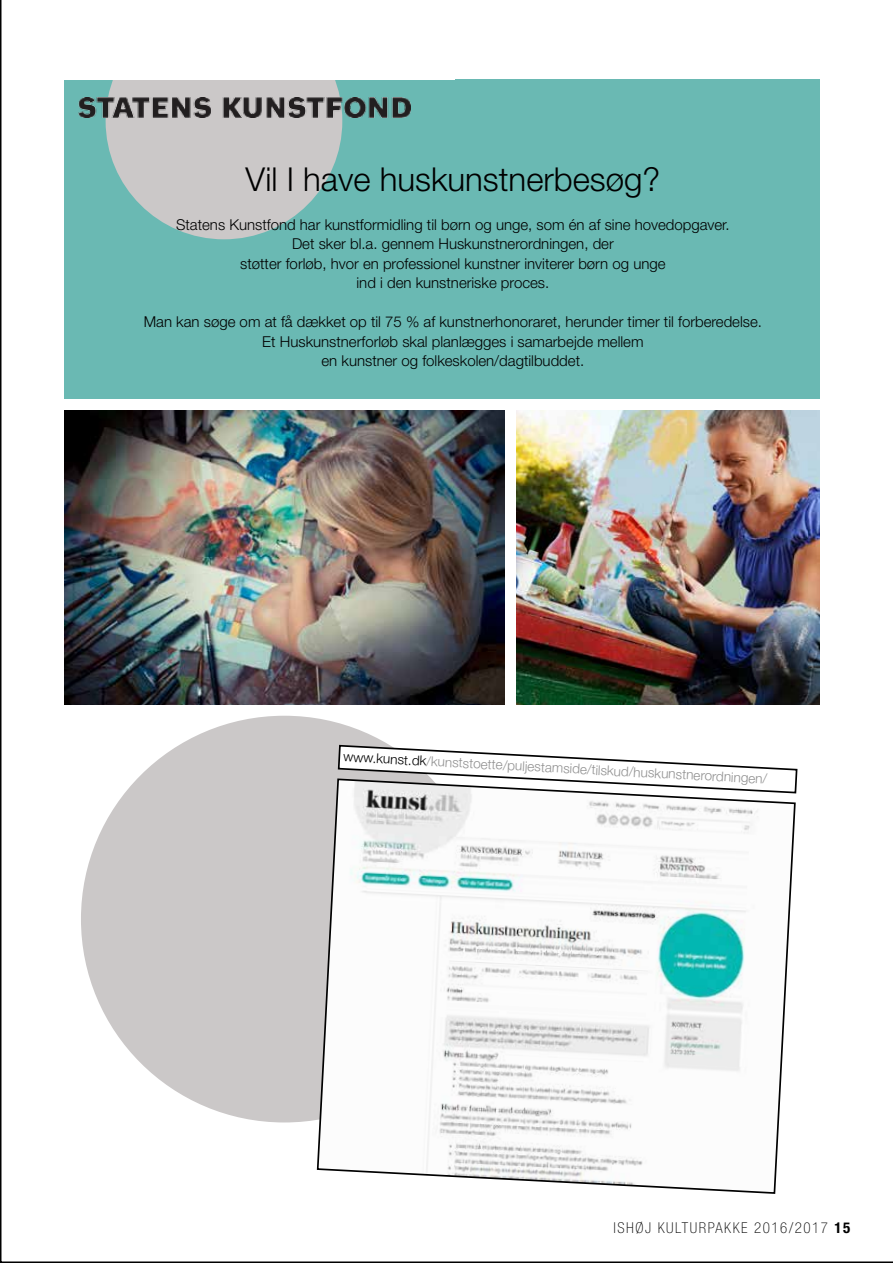
<style>
.page{position:relative;width:893px;height:1263px;background:#fff}
.page>*{position:absolute;margin:0;border:0;box-sizing:border-box;transform-origin:0 0}
.t1{font:300 33px "Helvetica Neue";color:#000}
.t2{font:300 15px/19.5px "Helvetica Neue";color:#000;text-align:center}
.t3{font:100 condensed 15px "Helvetica Neue";letter-spacing:.1em;color:#000}
.t4{font:300 13.5px "Helvetica Neue";color:#929292}
.s1{color:#000}
.s2{font-weight:700}
</style>
<div class="page">
<img style="left:0;top:0;width:893px;height:1263px">
<h1 class="t1" style="left:246px;top:159px;width:416px">Vil I have huskunstnerbesøg?</h1>
<p class="t2" style="left:176px;top:214px;width:555px">Statens Kunstfond har kunstformidling til børn og unge, som én af sine hovedopgaver.<br>Det sker bl.a. gennem Huskunstnerordningen, der<br>støtter forløb, hvor en professionel kunstner inviterer børn og unge<br>ind i den kunstneriske proces.</p>
<p class="t2" style="left:144px;top:312px;width:620px">Man kan søge om at få dækket op til 75 % af kunstnerhonoraret, herunder timer til forberedelse.<br>Et Huskunstnerforløb skal planlægges i samarbejde mellem<br>en kunstner og folkeskolen/dagtilbuddet.</p>
<p class="t4" style="left:344px;top:748px;width:426px;rotate:3deg"><span class="s1">www.kunst.dk</span>/kunststoette/puljestamside/tilskud/huskunstnerordningen/</p>
<p class="t3" style="left:614px;top:1219px;width:238px">ISHØJ KULTURPAKKE 2016/2017 <span class="s2">15</span></p>
</div>
